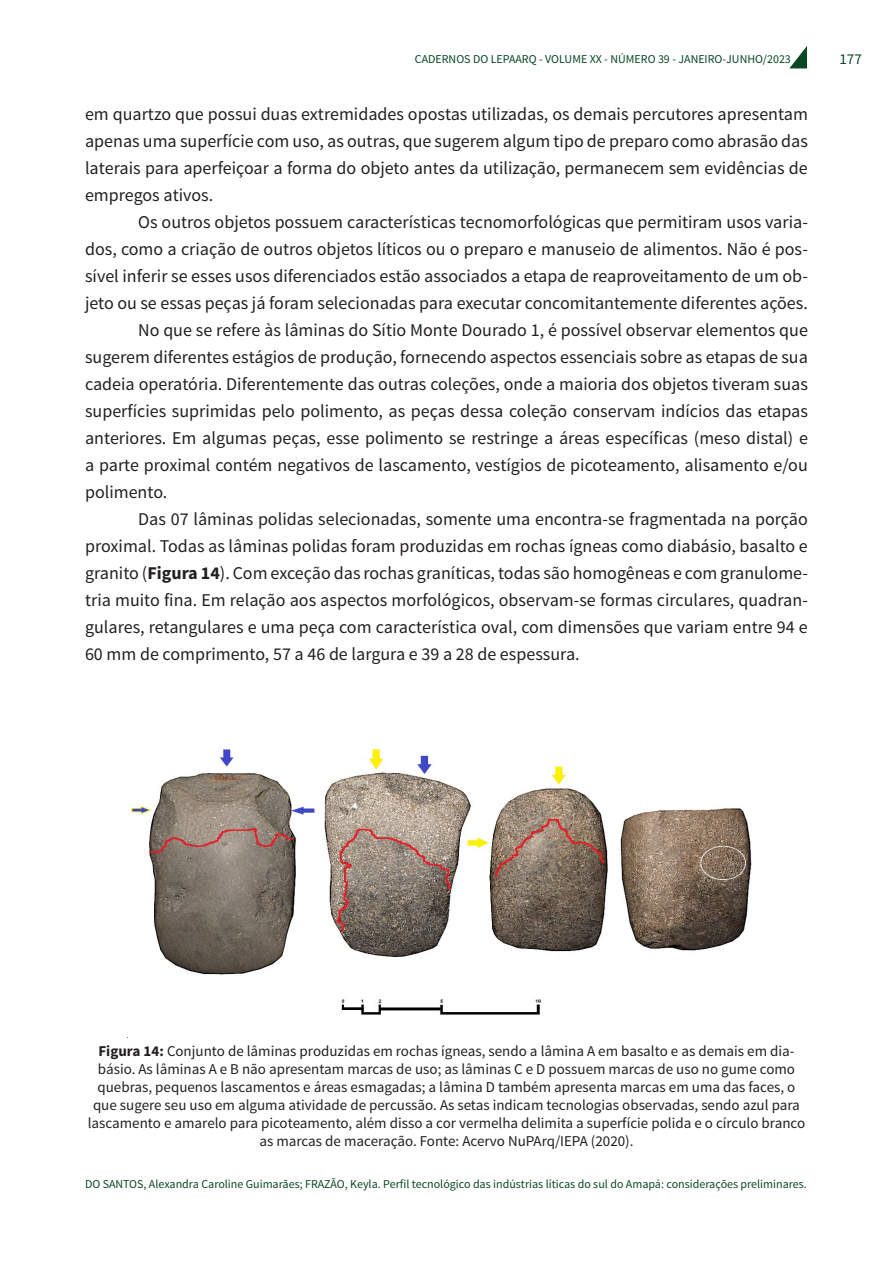
<style>
.page{position:relative;width:893px;height:1263px;background:#fff}
.page>*{position:absolute;margin:0;border:0;box-sizing:border-box;transform-origin:0 0}
.Normal_wrd_1{font:18px/27px "Source Sans Pro";color:#231f20;text-align:justify}
.Normal_wrd_1-2{font:15px/18px "Source Sans Pro";color:#231f20;text-align:center}
.t1{font:15px "Source Sans Pro";color:#0a4824}
.t2{font:12px "Source Sans Pro";color:#0a4824}
.s1{font-weight:700}
</style>
<div class="page">
<svg style="left:789px;top:46px;width:18px;height:22px"></svg>
<img style="left:131px;top:748px;width:621px;height:267px">
<p class="t2" style="left:415px;top:52px;width:378px">CADERNOS DO LEPAARQ - VOLUME XX - NÚMERO 39 - JANEIRO-JUNHO/2023</p>
<p class="t1" style="left:839px;top:50px;width:24px">177</p>
<p class="Normal_wrd_1" style="left:85px;top:101px;width:724px">em quartzo que possui duas extremidades opostas utilizadas, os demais percutores apresentam apenas uma superfície com uso, as outras, que sugerem algum tipo de preparo como abrasão das laterais para aperfeiçoar a forma do objeto antes da utilização, permanecem sem evidências de empregos ativos.</p>
<p class="Normal_wrd_1" style="left:85px;top:209px;width:724px;text-indent:53px">Os outros objetos possuem características tecnomorfológicas que permitiram usos varia&shy;dos, como a criação de outros objetos líticos ou o preparo e manuseio de alimentos. Não é pos&shy;sível inferir se esses usos diferenciados estão associados a etapa de reaproveitamento de um ob&shy;jeto ou se essas peças já foram selecionadas para executar concomitantemente diferentes ações.</p>
<p class="Normal_wrd_1" style="left:85px;top:317px;width:724px;text-indent:53px">No que se refere às lâminas do Sítio Monte Dourado 1, é possível observar elementos que sugerem diferentes estágios de produção, fornecendo aspectos essenciais sobre as etapas de sua cadeia operatória. Diferentemente das outras coleções, onde a maioria dos objetos tiveram suas superfícies suprimidas pelo polimento, as peças dessa coleção conservam indícios das etapas anteriores. Em algumas peças, esse polimento se restringe a áreas específicas (meso distal) e a parte proximal contém negativos de lascamento, vestígios de picoteamento, alisamento e/ou polimento.</p>
<p class="Normal_wrd_1" style="left:85px;top:506px;width:724px;text-indent:53px">Das 07 lâminas polidas selecionadas, somente uma encontra-se fragmentada na porção proximal. Todas as lâminas polidas foram produzidas em rochas ígneas como diabásio, basalto e granito (<span class="s1">Figura 14</span>). Com exceção das rochas graníticas, todas são homogêneas e com granulome&shy;tria muito fina. Em relação aos aspectos morfológicos, observam-se formas circulares, quadran&shy;gulares, retangulares e uma peça com característica oval, com dimensões que variam entre 94 e 60 mm de comprimento, 57 a 46 de largura e 39 a 28 de espessura.</p>
<p class="Normal_wrd_1-2" style="left:88px;top:1042px;width:719px"><span class="s1">Figura 14:</span> Conjunto de lâminas produzidas em rochas ígneas, sendo a lâmina A em basalto e as demais em dia&shy;básio. As lâminas A e B não apresentam marcas de uso; as lâminas C e D possuem marcas de uso no gume como quebras, pequenos lascamentos e áreas esmagadas; a lâmina D também apresenta marcas em uma das faces, o que sugere seu uso em alguma atividade de percussão. As setas indicam tecnologias observadas, sendo azul para lascamento e amarelo para picoteamento, além disso a cor vermelha delimita a superfície polida e o círculo branco as marcas de maceração. Fonte: Acervo NuPArq/IEPA (2020).</p>
<p class="t2" style="left:85px;top:1176px;width:723px">DO SANTOS, Alexandra Caroline Guimarães; FRAZÃO, Keyla. Perfil tecnológico das indústrias líticas do sul do Amapá: considerações preliminares.</p>
</div>
